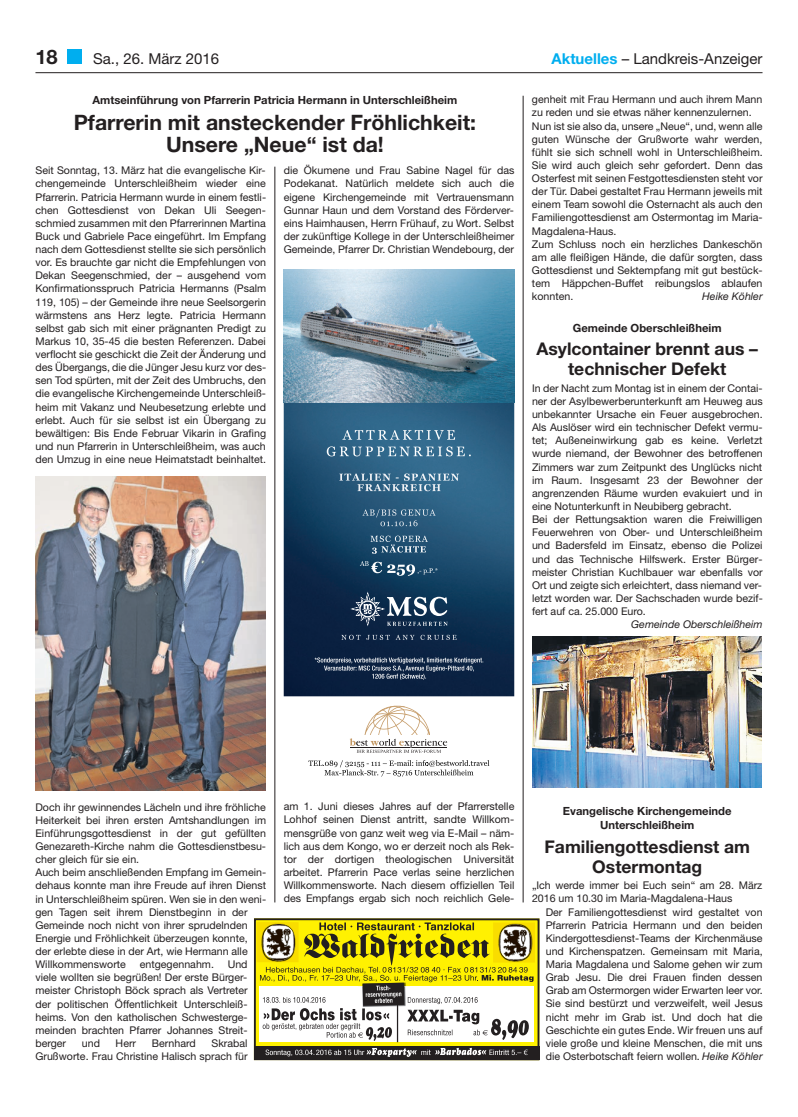
<style>
.page{position:relative;width:798px;height:1117px;background:#fff}
.page>*{position:absolute;margin:0;border:0;box-sizing:border-box;transform-origin:0 0}
.t1{font:700 21.25px/22.5px "Helvetica Neue";color:#231f20;text-align:center}
.t2{font:700 20px "Helvetica Neue";color:#231f20}
.t3{font:700 17.5px/20px "Helvetica Neue";color:#231f20;text-align:center}
.t4{font:15px "Helvetica Neue";color:#231f20}
.t5{font:700 11.25px/13.8px "Helvetica Neue";color:#231f20;text-align:center}
.t6{font:10.62px/13.1px "Helvetica Neue";color:#231f20;text-align:justify}
.t7{font:italic 10.62px "Helvetica Neue";color:#231f20}
.s1{font-weight:700;color:#00aeef}
.s2{font-style:italic}
</style>
<div class="page">
<div style="left:68px;top:50px;width:14px;height:14px;background:#00aeef"></div>
<hr style="left:274px;top:167px;width:1px;height:735px;background:#231f20">
<hr style="left:522px;top:96px;width:1px;height:806px;background:#231f20">
<hr style="left:35px;top:72px;width:727px;height:1px;background:#231f20">
<img style="left:35px;top:477px;width:231px;height:313px">
<img style="left:283px;top:402px;width:231px;height:294px">
<img style="left:283px;top:269px;width:231px;height:133px">
<svg style="left:341px;top:634px;width:19px;height:5px"></svg>
<svg style="left:366px;top:634px;width:23px;height:5px"></svg>
<svg style="left:395px;top:634px;width:19px;height:5px"></svg>
<svg style="left:420px;top:634px;width:36px;height:5px"></svg>
<svg style="left:350px;top:591px;width:97px;height:35px;background:#435c75"></svg>
<svg style="left:314px;top:657px;width:169px;height:22px;background:#364863"></svg>
<svg style="left:342px;top:430px;width:113px;height:9px"></svg>
<svg style="left:326px;top:446px;width:144px;height:10px"></svg>
<img style="left:339px;top:473px;width:120px;height:7px">
<img style="left:352px;top:473px;width:105px;height:7px">
<img style="left:357px;top:484px;width:84px;height:7px">
<img style="left:373px;top:484px;width:67px;height:7px">
<svg style="left:370px;top:535px;width:57px;height:19px"></svg>
<svg style="left:360px;top:561px;width:77px;height:14px"></svg>
<img style="left:363px;top:509px;width:72px;height:8px">
<img style="left:380px;top:520px;width:37px;height:6px">
<svg style="left:350px;top:705px;width:97px;height:47px"></svg>
<svg style="left:308px;top:760px;width:181px;height:16px"></svg>
<img style="left:532px;top:636px;width:229px;height:151px">
<div style="left:254px;top:918px;width:285px;height:141px;background:linear-gradient(to right,#fff101,#fff101)"></div>
<img style="left:533px;top:922px;width:2px;height:40px">
<img style="left:257px;top:921px;width:41px;height:40px">
<div style="left:254px;top:918px;width:285px;height:141px;border:2px solid #231f20"></div>
<div style="left:259px;top:986px;width:275px;height:55px;background:#fff"></div>
<div style="left:254px;top:1045px;width:285px;height:14px;background:#231f20"></div>
<svg style="left:265px;top:1047px;width:262px;height:9px"></svg>
<hr style="left:397px;top:986px;width:1px;height:55px;background:#231f20">
<svg style="left:260px;top:922px;width:273px;height:118px"></svg>
<h2 class="t2" style="left:35px;top:44px;width:24px">18</h2>
<h3 class="t4" style="left:93px;top:50px;width:127px">Sa., 26. März 2016</h3>
<h3 class="t4" style="left:551px;top:50px;width:212px"><span class="s1">Aktuelles</span> – Landkreis-Anzeiger</h3>
<p class="t5" style="left:92px;top:93px;width:366px">Amtseinführung von Pfarrerin Patricia Hermann in Unterschleißheim</p>
<h1 class="t1" style="left:74px;top:110px;width:404px">Pfarrerin mit ansteckender Fröhlichkeit:<br>Unsere „Neue“ ist da!</h1>
<p class="t6" style="left:35px;top:164px;width:232px">Seit Sonntag, 13. März hat die evangelische Kir&shy;chengemeinde Unterschleißheim wieder eine Pfarrerin. Patricia Hermann wurde in einem festli&shy;chen Gottesdienst von Dekan Uli Seegen&shy;schmied zusammen mit den Pfarrerinnen Martina Buck und Gabriele Pace eingeführt. Im Empfang nach dem Gottesdienst stellte sie sich persönlich vor. Es brauchte gar nicht die Empfehlungen von Dekan Seegenschmied, der – ausgehend vom Konfirmationsspruch Patricia Hermanns (Psalm 119, 105) – der Gemeinde ihre neue Seelsorgerin wärmstens ans Herz legte. Patricia Hermann selbst gab sich mit einer prägnanten Predigt zu Markus 10, 35-45 die besten Referenzen. Dabei verflocht sie geschickt die Zeit der Änderung und des Übergangs, die die Jünger Jesu kurz vor des&shy;sen Tod spürten, mit der Zeit des Umbruchs, den die evangelische Kirchengemeinde Unterschleiß&shy;heim mit Vakanz und Neubesetzung erlebte und erlebt. Auch für sie selbst ist ein Übergang zu bewältigen: Bis Ende Februar Vikarin in Grafing und nun Pfarrerin in Unterschleißheim, was auch den Umzug in eine neue Heimatstadt beinhaltet.</p>
<p class="t6" style="left:531px;top:93px;width:232px;text-align:left">genheit mit Frau Hermann und auch ihrem Mann zu reden und sie etwas näher kennenzulernen.<br>Nun ist sie also da, unsere „Neue“, und, wenn alle guten Wünsche der Grußworte wahr werden, fühlt sie sich schnell wohl in Unterschleißheim.<br>Sie wird auch gleich sehr gefordert. Denn das Osterfest mit seinen Festgottesdiensten steht vor der Tür. Dabei gestaltet Frau Hermann jeweils mit einem Team sowohl die Osternacht als auch den Familiengottesdienst am Ostermontag im Maria-Magdalena-Haus.<br>Zum Schluss noch ein herzliches Dankeschön am alle fleißigen Hände, die dafür sorgten, dass Gottesdienst und Sektempfang mit gut bestück&shy;tem Häppchen-Buffet reibungslos ablaufen konnten.</p>
<p class="t6" style="left:283px;top:164px;width:232px">die Ökumene und Frau Sabine Nagel für das Podekanat. Natürlich meldete sich auch die eigene Kirchengemeinde mit Vertrauensmann Gunnar Haun und dem Vorstand des Förderver&shy;eins Haimhausen, Herrn Frühauf, zu Wort. Selbst der zukünftige Kollege in der Unterschleißheimer Gemeinde, Pfarrer Dr. Christian Wendebourg, der</p>
<p class="t7" style="left:702px;top:290px;width:62px">Heike Köhler</p>
<p class="t5" style="left:572px;top:320px;width:150px">Gemeinde Oberschleißheim</p>
<h3 class="t3" style="left:536px;top:338px;width:223px">Asylcontainer brennt aus – technischer Defekt</h3>
<p class="t6" style="left:531px;top:381px;width:232px;text-align:left">In der Nacht zum Montag ist in einem der Contai&shy;ner der Asylbewerberunterkunft am Heuweg aus unbekannter Ursache ein Feuer ausgebrochen.<br>Als Auslöser wird ein technischer Defekt vermu&shy;tet; Außeneinwirkung gab es keine. Verletzt wurde niemand, der Bewohner des betroffenen Zimmers war zum Zeitpunkt des Unglücks nicht im Raum. Insgesamt 23 der Bewohner der angrenzenden Räume wurden evakuiert und in eine Notunterkunft in Neubiberg gebracht.<br>Bei der Rettungsaktion waren die Freiwilligen Feuerwehren von Ober- und Unterschleißheim und Badersfeld im Einsatz, ebenso die Polizei und das Technische Hilfswerk. Erster Bürger&shy;meister Christian Kuchlbauer war ebenfalls vor Ort und zeigte sich erleichtert, dass niemand ver&shy;letzt worden war. Der Sachschaden wurde bezif&shy;fert auf ca. 25.000 Euro.</p>
<p class="t7" style="left:631px;top:618px;width:133px">Gemeinde Oberschleißheim</p>
<p class="t6" style="left:35px;top:799px;width:232px;text-align:left">Doch ihr gewinnendes Lächeln und ihre fröhliche Heiterkeit bei ihren ersten Amtshandlungen im Einführungsgottesdienst in der gut gefüllten Genezareth-Kirche nahm die Gottesdienstbesu&shy;cher gleich für sie ein.<br>Auch beim anschließenden Empfang im Gemein&shy;dehaus konnte man ihre Freude auf ihren Dienst in Unterschleißheim spüren. Wen sie in den weni&shy;gen Tagen seit ihrem Dienstbeginn in der Gemeinde noch nicht von ihrer sprudelnden Energie und Fröhlichkeit überzeugen konnte,<br>der erlebte diese in der Art, wie Hermann alle Willkommensworte</p>
<p class="t6" style="left:35px;top:957px;width:214px;text-indent:192px">Und viele wollten sie begrüßen! Der erste Bürger&shy;meister Christoph Böck sprach als Vertreter der politischen Öffentlichkeit Unterschleiß&shy;heims. Von den katholischen Schwesterge&shy;meinden brachten Pfarrer Johannes Streit&shy;berger</p>
<p class="t6" style="left:140px;top:957px;width:76px">entgegennahm.</p>
<p class="t6" style="left:35px;top:1036px;width:214px;text-align:right">Skrabal<br>Grußworte. Frau Christine Halisch sprach für</p>
<p class="t6" style="left:82px;top:1036px;width:20px">und</p>
<p class="t6" style="left:116px;top:1036px;width:22px">Herr</p>
<p class="t6" style="left:152px;top:1036px;width:45px">Bernhard</p>
<p class="t6" style="left:283px;top:799px;width:232px">am 1. Juni dieses Jahres auf der Pfarrerstelle Lohhof seinen Dienst antritt, sandte Willkom&shy;mensgrüße von ganz weit weg via E-Mail – näm&shy;lich aus dem Kongo, wo er derzeit noch als Rek&shy;tor der dortigen theologischen Universität arbeitet. Pfarrerin Pace verlas seine herzlichen Willkommensworte. Nach diesem offiziellen Teil des Empfangs ergab sich noch reichlich Gele-</p>
<p class="t5" style="left:562px;top:804px;width:170px">Evangelische Kirchengemeinde<br>Unterschleißheim</p>
<h3 class="t3" style="left:544px;top:835px;width:207px">Familiengottesdienst am<br>Ostermontag</h3>
<p class="t6" style="left:531px;top:878px;width:232px">„Ich werde immer bei Euch sein“ am 28. März<br>2016 um 10.30 im Maria-Magdalena-Haus</p>
<p class="t6" style="left:545px;top:904px;width:218px">Der Familiengottesdienst wird gestaltet von Pfarrerin Patricia Hermann und den beiden Kindergottesdienst-Teams der Kirchenmäuse und Kirchenspatzen. Gemeinsam mit Maria, Maria Magdalena und Salome gehen wir zum Grab Jesu. Die drei Frauen finden dessen Grab am Ostermorgen wider Erwarten leer vor.<br>Sie sind bestürzt und verzweifelt, weil Jesus nicht mehr im Grab ist. Und doch hat die Geschichte ein gutes Ende. Wir freuen uns auf viele große und kleine Menschen, die mit uns die Osterbotschaft feiern wollen. <span class="s2">Heike Köhler</span></p>
</div>
